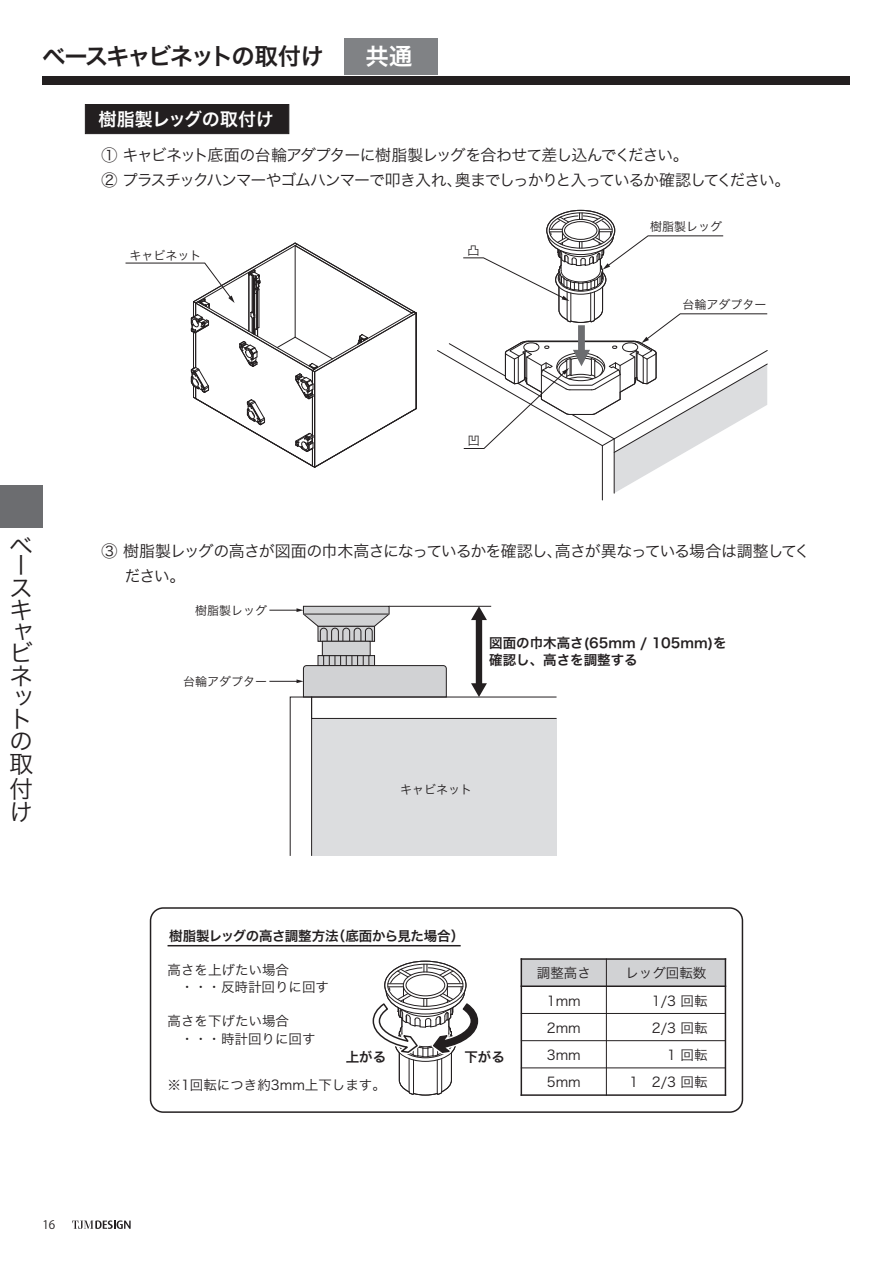
<style>
.page{position:relative;width:893px;height:1263px;background:#fff}
.page>*{position:absolute;margin:0;border:0;box-sizing:border-box;transform-origin:0 0}
.t1{font:24px/22.4px "Hira Kaku Pro W3 90 pv RKSJ H";color:#231f20}
.t2{font:23.4px "Hira Kaku Pro W6 90 pv RKSJ H";letter-spacing:-.085em;color:#231f20}
.t3{font:23.4px "Hira Kaku Pro W6 90 pv RKSJ H";color:#fff}
.t4{font:18px "Hira Kaku Pro W6 90 pv RKSJ H";letter-spacing:-.015em;color:#fff}
.t5{font:15.9px/25.5px "Hira Kaku Pro W3 90 pv RKSJ H";letter-spacing:-.07em;color:#231f20}
.t6{font:15.9px/25.5px "Hira Kaku Pro W3 90 pv RKSJ H";letter-spacing:-.05em;color:#231f20}
.t7{font:13.5px/27.2px "Hira Kaku Pro W3 90 pv RKSJ H";color:#231f20}
.t8{font:13.5px/16.8px "Hira Kaku Pro W6 90 pv RKSJ H";color:#231f20}
.t9{font:13.5px "Hira Kaku Pro W6 90 pv RKSJ H";letter-spacing:-.025em;color:#231f20}
.t10{font:12px "Hira Kaku Pro W3 90 pv RKSJ H";color:#231f20}
.t11{font:11.7px "Koz Go Pro Regular 90 pv RKSJ H";color:#231f20}
</style>
<div class="page">
<svg style="left:72px;top:1220px;width:59px;height:9px"></svg>
<div style="left:43px;top:77px;width:807px;height:8px;background:#231f20"></div>
<div style="left:0;top:485px;width:43px;height:42px;background:#6c6d70"></div>
<hr style="left:602px;top:446px;width:1px;height:54px;background:#231f20">
<svg style="left:437px;top:210px;width:331px;height:283px"></svg>
<svg style="left:191px;top:242px;width:226px;height:226px"></svg>
<div style="left:150px;top:907px;width:593px;height:206px;border:1px solid #231f20;border-radius:13px"></div>
<hr style="left:168px;top:945px;width:293px;height:1px;background:#231f20">
<svg style="left:372px;top:960px;width:107px;height:136px"></svg>
<div style="left:521px;top:959px;width:204px;height:27px;background:#d1d2d4"></div>
<hr style="left:606px;top:959px;width:1px;height:136px;background:#231f20">
<hr style="left:521px;top:958px;width:204px;height:2px;background:#231f20">
<hr style="left:521px;top:959px;width:1px;height:136px;background:#231f20">
<hr style="left:521px;top:985px;width:204px;height:2px;background:#231f20">
<hr style="left:521px;top:1013px;width:204px;height:1px;background:#231f20">
<hr style="left:521px;top:1040px;width:204px;height:1px;background:#231f20">
<hr style="left:521px;top:1067px;width:204px;height:1px;background:#231f20">
<hr style="left:725px;top:959px;width:1px;height:136px;background:#231f20">
<hr style="left:521px;top:1094px;width:204px;height:2px;background:#231f20">
<div style="left:312px;top:718px;width:244px;height:138px;background:#dcdddf"></div>
<div style="left:318px;top:655px;width:57px;height:11px;border:1px solid #231f20"></div>
<div style="left:322px;top:641px;width:48px;height:15px;background:#d1d2d4"></div>
<div style="left:322px;top:641px;width:48px;height:15px;border:1px solid #231f20"></div>
<div style="left:311px;top:697px;width:246px;height:22px;border:1px solid #231f20"></div>
<hr style="left:389px;top:606px;width:102px;height:1px;background:#231f20">
<div style="left:476px;top:618px;width:6px;height:67px;background:#231f20"></div>
<svg style="left:471px;top:606px;width:16px;height:14px"></svg>
<svg style="left:471px;top:683px;width:16px;height:14px"></svg>
<svg style="left:269px;top:606px;width:121px;height:36px"></svg>
<svg style="left:269px;top:656px;width:178px;height:42px"></svg>
<div style="left:290px;top:697px;width:22px;height:159px;border:1px solid #231f20"></div>
<div style="left:85px;top:104px;width:204px;height:30px;background:#231f20"></div>
<div style="left:344px;top:38px;width:94px;height:36px;background:#808285"></div>
<h2 class="t2" style="left:42px;top:48px;width:283px">ベースキャビネットの取付け</h2>
<h2 class="t3" style="left:366px;top:48px;width:49px">共通</h2>
<h3 class="t4" style="left:98px;top:112px;width:177px">樹脂製レッグの取付け</h3>
<p class="t5" style="left:102px;top:144px;width:690px">① キャビネット底面の台輪アダプターに樹脂製レッグを合わせて差し込んでください。<br>② プラスチックハンマーやゴムハンマーで叩き入れ、奥までしっかりと入っているか確認してください。</p>
<p class="t10" style="left:130px;top:251px;width:74px">キャビネット</p>
<p class="t10" style="left:467px;top:246px;width:14px">凸</p>
<p class="t10" style="left:650px;top:222px;width:74px">樹脂製レッグ</p>
<p class="t10" style="left:682px;top:300px;width:86px">台輪アダプター</p>
<h1 class="t1" style="left:9px;top:540px;width:24px;line-height:18.9px">ベー</h1>
<h1 class="t1" style="left:9px;top:580px;width:25px">スキャビネットの取付け</h1>
<p class="t10" style="left:468px;top:436px;width:14px">凹</p>
<p class="t6" style="left:125px;top:540px;width:687px;text-indent:-23px">③ 樹脂製レッグの高さが図面の巾木高さになっているかを確認し、高さが異なっている場合は調整してください。</p>
<p class="t10" style="left:195px;top:606px;width:73px">樹脂製レッグ</p>
<p class="t10" style="left:183px;top:677px;width:85px">台輪アダプター</p>
<p class="t8" style="left:489px;top:637px;width:239px">図面の巾木高さ(65mm / 105mm)を確認し、高さを調整する</p>
<p class="t10" style="left:400px;top:785px;width:73px">キャビネット</p>
<p class="t9" style="left:169px;top:930px;width:297px">樹脂製レッグの高さ調整方法（底面から見た場合）</p>
<p class="t7" style="left:180px;top:963px;width:150px;line-height:17.2px;text-indent:-13px">高さを上げたい場合<br>・・・反時計回りに回す</p>
<p class="t7" style="left:180px;top:1014px;width:136px;line-height:17.2px;text-indent:-13px">高さを下げたい場合<br>・・・時計回りに回す</p>
<p class="t8" style="left:346px;top:1050px;width:42px">上がる</p>
<p class="t8" style="left:464px;top:1050px;width:42px">下がる</p>
<p class="t7" style="left:168px;top:1073px;width:220px">※1回転につき約3mm上下します。</p>
<p class="t7" style="left:537px;top:961px;width:55px">調整高さ</p>
<p class="t7" style="left:625px;top:961px;width:82px">レッグ回転数</p>
<p class="t7" style="left:547px;top:989px;width:36px;text-align:justify">1mm 2mm 3mm 5mm</p>
<p class="t7" style="left:629px;top:989px;width:80px;text-align:right">1/3 回転<br>2/3 回転<br>1 回転<br>1　2/3 回転</p>
<p class="t11" style="left:43px;top:1220px;width:14px">16</p>
</div>
